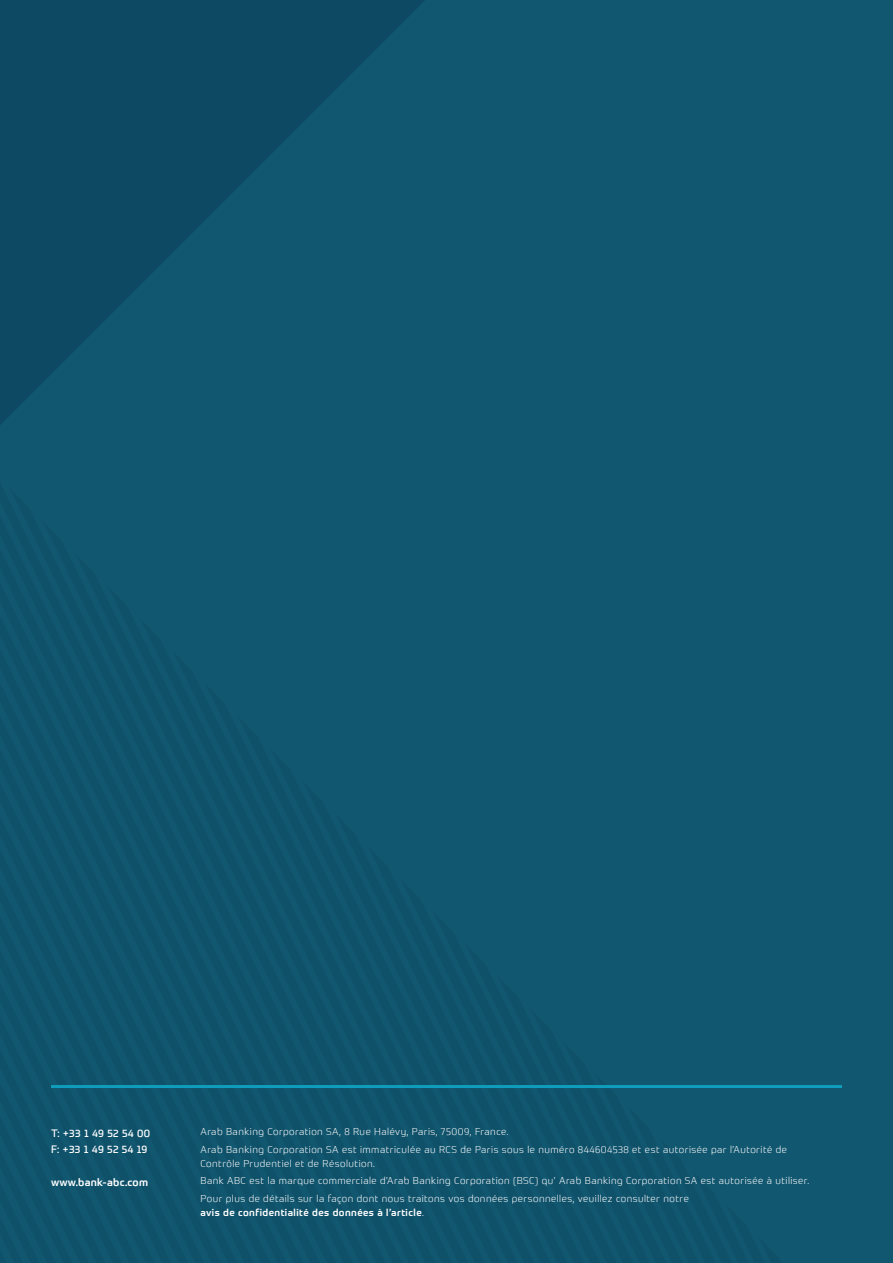
<style>
.page{position:relative;width:893px;height:1263px;background:#125770}
.page>*{position:absolute;margin:0;border:0;box-sizing:border-box;transform-origin:0 0}
.t1{font:10.5px/16.5px "Prometo";letter-spacing:.02em;color:#fff}
.t2{font:500 10.5px "Prometo";letter-spacing:.03em;color:#fff}
.t3{font:300 9.75px/13.5px "Prometo";letter-spacing:.05em;color:#fff}
.s1{font-weight:500}
</style>
<div class="page">
<svg style="left:0;top:0;width:424px;height:424px;fill:#0d4963"></svg>
<hr style="left:51px;top:1085px;width:791px;height:3px;background:#0f9dbd">
<p class="t1" style="left:51px;top:1125px;width:100px">T: +33 1 49 52 54 00<br>F: +33 1 49 52 54 19</p>
<p class="t2" style="left:51px;top:1176px;width:99px">www.bank-abc.com</p>
<p class="t3" style="left:200px;top:1125px;width:309px">Arab Banking Corporation SA, 8 Rue Halévy, Paris, 75009, France.</p>
<p class="t3" style="left:200px;top:1143px;width:588px">Arab Banking Corporation SA est immatriculée au RCS de Paris sous le numéro 844604538 et est autorisée par l’Autorité de<br>Contrôle Prudentiel et de Résolution.</p>
<p class="t3" style="left:200px;top:1174px;width:610px">Bank ABC est la marque commerciale d’Arab Banking Corporation (BSC) qu’ Arab Banking Corporation SA est autorisée à utiliser.</p>
<p class="t3" style="left:200px;top:1192px;width:490px">Pour plus de détails sur la façon dont nous traitons vos données personnelles, veuillez consulter notre <span class="s1">avis de confidentialité des données à l’article</span>.</p>
</div>
